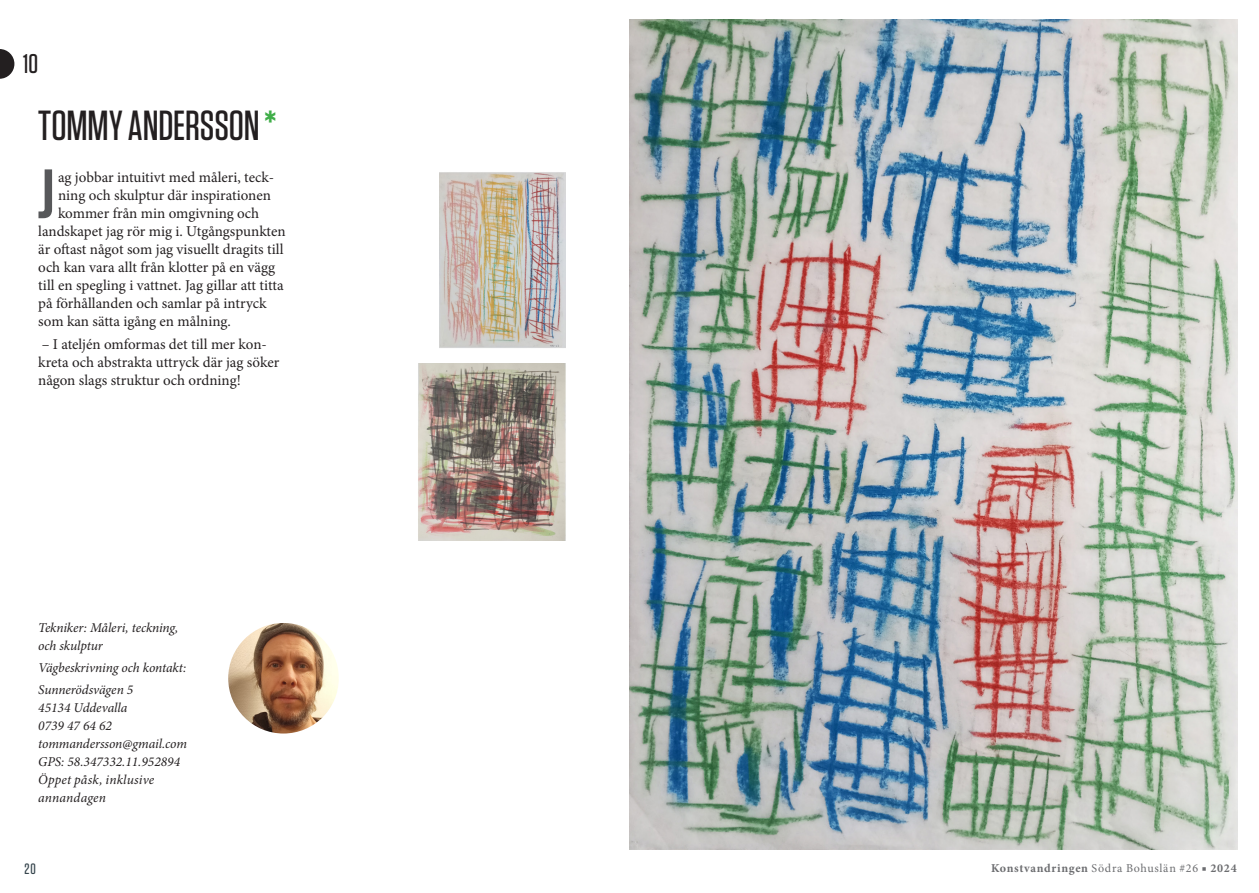
<style>
.page{position:relative;width:1259px;height:893px;background:#fff}
.page>*{position:absolute;margin:0;border:0;box-sizing:border-box;transform-origin:0 0}
.t1{font:600 69.75px "Tungsten";color:#57585a}
.t2{font:500 42px "Tungsten";letter-spacing:-.005em;color:#231f20}
.t3{font:500 27px "Tungsten";color:#231f20}
.t4{font:15px/18px "Minion Pro";color:#231f20}
.t5{font:500 15px "Tungsten";color:#36454d}
.t6{font:italic 13.5px/18px "Minion Pro";letter-spacing:-.005em;color:#231f20}
.t7{font:700 12px "Minion Pro";letter-spacing:.055em;color:#6c6d70}
.s1{font-weight:700;color:#40ae49}
.s2{font-weight:400}
</style>
<div class="page">
<svg style="left:0;top:49px;width:14px;height:30px"></svg>
<img style="left:228px;top:623px;width:111px;height:110px;border-radius:55px">
<img style="left:418px;top:363px;width:148px;height:177px">
<img style="left:440px;top:172px;width:125px;height:176px">
<img style="left:629px;top:19px;width:608px;height:830px">
<p class="t3" style="left:23px;top:50px;width:17px">10</p>
<p class="t2" style="left:38px;top:103px;width:239px">TOMMY ANDERSSON <span class="s1">*</span></p>
<p class="t1" style="left:37px;top:157px;width:18px">J</p>
<p class="t4" style="left:58px;top:168px;width:218px">ag jobbar intuitivt med måleri, teck-</p>
<p class="t4" style="left:58px;top:186px;width:214px">ning och skulptur där inspirationen</p>
<p class="t4" style="left:58px;top:204px;width:203px">kommer från min omgivning och</p>
<p class="t4" style="left:38px;top:222px;width:249px">landskapet jag rör mig i. Utgångspunkten</p>
<p class="t4" style="left:38px;top:240px;width:247px">är oftast något som jag visuellt dragits till</p>
<p class="t4" style="left:38px;top:258px;width:238px">och kan vara allt från klotter på en vägg</p>
<p class="t4" style="left:38px;top:276px;width:247px">till en spegling i vattnet. Jag gillar att titta</p>
<p class="t4" style="left:38px;top:294px;width:230px">på förhållanden och samlar på intryck</p>
<p class="t4" style="left:38px;top:312px;width:194px">som kan sätta igång en målning.</p>
<p class="t4" style="left:38px;top:335px;width:242px">– I ateljén omformas det till mer kon&shy;kreta och abstrakta uttryck där jag söker någon slags struktur och ordning!</p>
<p class="t6" style="left:38px;top:619px;width:142px">Tekniker: Måleri, teckning, och skulptur</p>
<p class="t6" style="left:38px;top:659px;width:149px">Vägbeskrivning och kontakt:</p>
<p class="t6" style="left:38px;top:681px;width:97px">Sunnerödsvägen 5<br>45134 Uddevalla</p>
<p class="t6" style="left:38px;top:717px;width:75px">0739 47 64 62</p>
<p class="t6" style="left:38px;top:735px;width:150px">tommandersson@gmail.com</p>
<p class="t6" style="left:38px;top:753px;width:143px">GPS: 58.347332.11.952894</p>
<p class="t6" style="left:38px;top:771px;width:117px">Öppet påsk, inklusive annandagen</p>
<p class="t5" style="left:24px;top:861px;width:13px">20</p>
<p class="t7" style="left:991px;top:859px;width:247px">Konstvandringen <span class="s2">Södra Bohuslän #26 ■</span> 2024</p>
</div>
